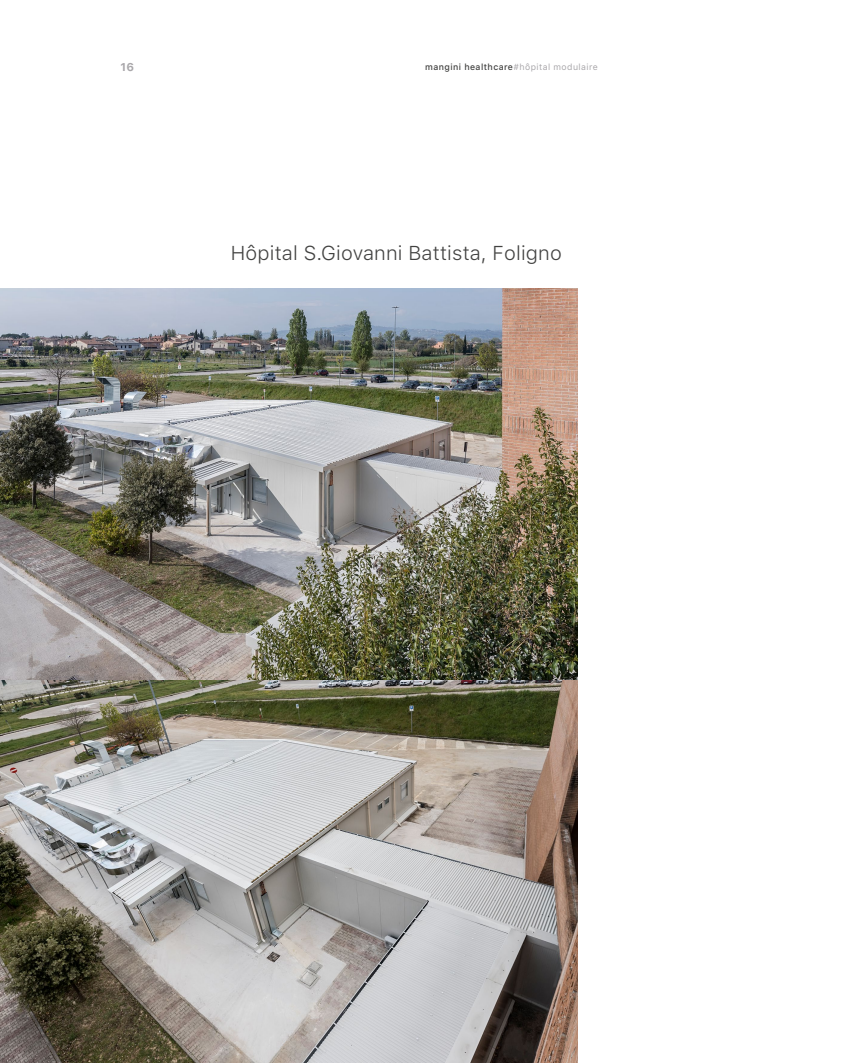
<style>
.page{position:relative;width:851px;height:1063px;background:#fff}
.page>*{position:absolute;margin:0;border:0;box-sizing:border-box;transform-origin:0 0}
.t1{font:300 20px "SFUI Text";letter-spacing:.01em;color:#424241}
.t2{font:700 11.25px "SFUI Text";color:#a9a7aa}
.t3{font:500 8.75px "SFUI Text";letter-spacing:.05em;color:#424241}
.s1{font-weight:400;color:#a9a7aa}
</style>
<div class="page">
<img style="left:0;top:288px;width:577px;height:775px">
<p class="t2" style="left:120px;top:59px;width:15px">16</p>
<p class="t3" style="left:425px;top:61px;width:174px">mangini healthcare<span class="s1">#hôpital modulaire</span></p>
<h1 class="t1" style="left:231px;top:239px;width:332px">Hôpital S.Giovanni Battista, Foligno</h1>
</div>
